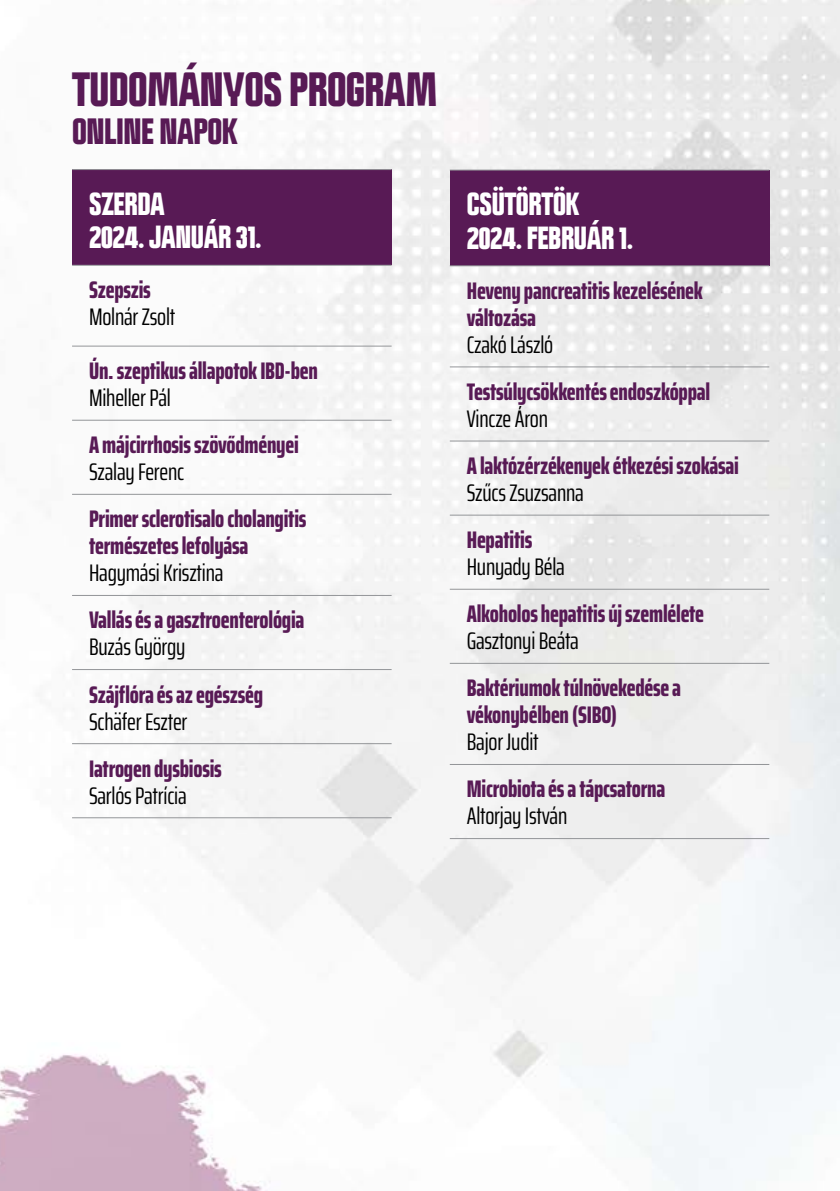
<style>
.page{position:relative;width:840px;height:1191px;background:#fff}
.page>*{position:absolute;margin:0;border:0;box-sizing:border-box;transform-origin:0 0}
.t1{font:900 condensed 42px "Politica";letter-spacing:-.015em;color:#581a55}
.t2{font:900 condensed 32px "Politica";letter-spacing:-.015em;color:#581a55}
.t3{font:900 condensed 28px/33.6px "Politica";letter-spacing:-.015em;color:#fff}
.t4{font:800 extra-condensed 24px/27px "Saira";letter-spacing:-.01em;color:#581a55}
.t5{font:extra-condensed 24px "Saira";letter-spacing:-.01em;color:#000}
</style>
<div class="page">
<img style="left:0;top:0;width:839px;height:1191px">
<div style="left:72px;top:170px;width:319px;height:95px;background:#581a55"></div>
<hr style="left:72px;top:169px;width:319px;height:1px;background:#939598">
<hr style="left:72px;top:265px;width:319px;height:1px;background:#939598">
<hr style="left:72px;top:345px;width:319px;height:1px;background:#939598">
<hr style="left:72px;top:420px;width:319px;height:1px;background:#939598">
<hr style="left:72px;top:494px;width:319px;height:1px;background:#939598">
<hr style="left:72px;top:595px;width:319px;height:1px;background:#939598">
<hr style="left:72px;top:669px;width:319px;height:1px;background:#939598">
<hr style="left:72px;top:743px;width:319px;height:1px;background:#939598">
<hr style="left:72px;top:817px;width:319px;height:1px;background:#939598">
<div style="left:449px;top:170px;width:319px;height:96px;background:#581a55"></div>
<hr style="left:449px;top:170px;width:319px;height:1px;background:#939598">
<hr style="left:449px;top:265px;width:319px;height:1px;background:#939598">
<hr style="left:449px;top:366px;width:319px;height:1px;background:#939598">
<hr style="left:449px;top:440px;width:319px;height:1px;background:#939598">
<hr style="left:449px;top:514px;width:319px;height:1px;background:#939598">
<hr style="left:449px;top:589px;width:319px;height:1px;background:#939598">
<hr style="left:449px;top:663px;width:319px;height:1px;background:#939598">
<hr style="left:449px;top:764px;width:319px;height:1px;background:#939598">
<hr style="left:449px;top:838px;width:319px;height:1px;background:#939598">
<h1 class="t1" style="left:72px;top:57px;width:366px">TUDOMÁNYOS PROGRAM</h1>
<h2 class="t2" style="left:72px;top:107px;width:167px">ONLINE NAPOK</h2>
<p class="t3" style="left:89px;top:185px;width:174px">SZERDA<br>2024. JANUÁR 31.</p>
<p class="t4" style="left:89px;top:276px;width:63px">Szepszis</p>
<p class="t5" style="left:89px;top:299px;width:88px">Molnár Zsolt</p>
<p class="t4" style="left:89px;top:357px;width:230px">Ún. szeptikus állapotok IBD-ben</p>
<p class="t5" style="left:89px;top:380px;width:83px">Miheller Pál</p>
<p class="t4" style="left:89px;top:431px;width:211px">A májcirrhosis szövődményei</p>
<p class="t5" style="left:89px;top:454px;width:97px">Szalay Ferenc</p>
<p class="t4" style="left:89px;top:505px;width:219px">Primer sclerotisalo cholangitis természetes lefolyása</p>
<p class="t5" style="left:89px;top:555px;width:136px">Hagymási Krisztina</p>
<p class="t4" style="left:89px;top:606px;width:217px">Vallás és a gasztroenterológia</p>
<p class="t5" style="left:89px;top:629px;width:98px">Buzás György</p>
<p class="t4" style="left:89px;top:680px;width:175px">Szájflóra és az egészség</p>
<p class="t5" style="left:89px;top:703px;width:100px">Schäfer Eszter</p>
<p class="t4" style="left:89px;top:754px;width:134px">Iatrogen dysbiosis</p>
<p class="t5" style="left:89px;top:777px;width:99px">Sarlós Patrícia</p>
<p class="t3" style="left:466px;top:186px;width:168px">CSÜTÖRTÖK<br>2024. FEBRUÁR 1.</p>
<p class="t4" style="left:466px;top:277px;width:237px">Heveny pancreatitis kezelésének változása</p>
<p class="t5" style="left:466px;top:326px;width:88px">Czakó László</p>
<p class="t4" style="left:466px;top:378px;width:245px">Testsúlycsökkentés endoszkóppal</p>
<p class="t5" style="left:466px;top:401px;width:83px">Vincze Áron</p>
<p class="t4" style="left:466px;top:452px;width:273px">A laktózérzékenyek étkezési szokásai</p>
<p class="t5" style="left:466px;top:475px;width:118px">Szűcs Zsuzsanna</p>
<p class="t4" style="left:466px;top:526px;width:67px">Hepatitis</p>
<p class="t5" style="left:466px;top:549px;width:99px">Hunyady Béla</p>
<p class="t4" style="left:466px;top:600px;width:239px">Alkoholos hepatitis új szemlélete</p>
<p class="t5" style="left:466px;top:623px;width:113px">Gasztonyi Beáta</p>
<p class="t4" style="left:466px;top:674px;width:216px">Baktériumok túlnövekedése a vékonybélben (SIBO)</p>
<p class="t5" style="left:466px;top:724px;width:73px">Bajor Judit</p>
<p class="t4" style="left:466px;top:775px;width:200px">Microbiota és a tápcsatorna</p>
<p class="t5" style="left:466px;top:798px;width:102px">Altorjay István</p>
</div>
